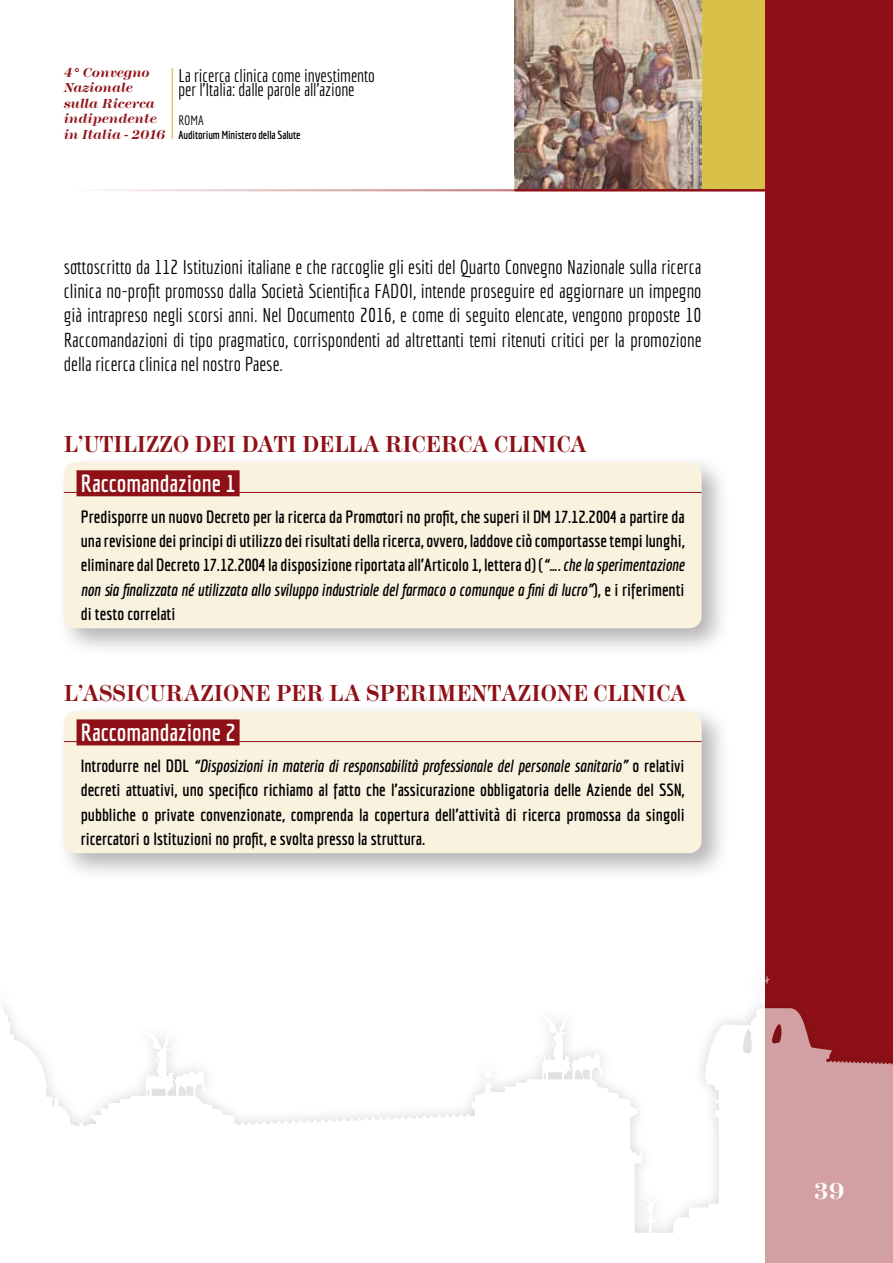
<style>
.page{position:relative;width:893px;height:1263px;background:#fff}
.page>*{position:absolute;margin:0;border:0;box-sizing:border-box;transform-origin:0 0}
.t1{font:700 24px "Modern Two Sixtn ITC";color:#8f1117;scale:.9 1}
.t2{font:700 24px "Economica";color:#fff}
.t3{font:700 24px "Modern Two Sixtn ITC";color:#fff}
.t4{font:19.5px/24.3px "Economica";color:#000;text-align:justify}
.t5{font:18px/14.4px "Economica";letter-spacing:-.005em;color:#000}
.t6{font:700 17.25px/24.3px "Economica";color:#000;text-align:justify}
.t7{font:italic 700 13.5px/15.6px "Modern Two Sixtn ITC";color:#8f1117}
.t8{font:13.2px "Economica";color:#000}
.t9{font:700 11.4px "Economica";letter-spacing:-.01em;color:#000}
.s1{font-style:italic}
</style>
<div class="page">
<div style="left:702px;top:0;width:63px;height:189px;background:#d9c049"></div>
<img style="left:514px;top:0;width:188px;height:189px">
<div style="left:765px;top:0;width:128px;height:1263px;background:#8f1117"></div>
<hr style="left:172px;top:68px;width:1px;height:71px;background:#d9c049">
<hr style="left:64px;top:189px;width:829px;height:2px;background:#8f1117">
<svg style="left:1px;top:976px;width:892px;height:287px"></svg>
<div style="left:56px;top:454px;width:675px;height:203px;background:#000;opacity:.3"></div>
<div style="left:64px;top:462px;width:638px;height:166px;background:#f8f2de;border-radius:13px"></div>
<div style="left:56px;top:703px;width:675px;height:179px;background:#000;opacity:.3"></div>
<div style="left:64px;top:711px;width:638px;height:142px;background:#f8f2de;border-radius:13px"></div>
<div style="left:77px;top:470px;width:163px;height:26px;background:#8f1117"></div>
<hr style="left:64px;top:492px;width:638px;height:1px;background:#8f1117">
<div style="left:77px;top:719px;width:163px;height:26px;background:#8f1117"></div>
<hr style="left:64px;top:741px;width:638px;height:1px;background:#8f1117">
<p class="t7" style="left:64px;top:65px;width:103px">4° Convegno<br>Nazionale sulla Ricerca indipendente in Italia - 2016</p>
<p class="t5" style="left:178px;top:68px;width:198px">La ricerca clinica come investimento per l’Italia: dalle parole all’azione</p>
<p class="t8" style="left:178px;top:113px;width:27px">ROMA</p>
<p class="t9" style="left:178px;top:128px;width:124px">Auditorium Ministero della Salute</p>
<p class="t4" style="left:64px;top:254px;width:639px">sottoscritto da 112 Istituzioni italiane e che raccoglie gli esiti del Quarto Convegno Nazionale sulla ricerca clinica no-profit promosso dalla Società Scientifica FADOI, intende proseguire ed aggiornare un impegno già intrapreso negli scorsi anni. Nel Documento 2016, e come di seguito elencate, vengono proposte 10<br>Raccomandazioni di tipo pragmatico, corrispondenti ad altrettanti temi ritenuti critici per la promozione della ricerca clinica nel nostro Paese.</p>
<h1 class="t1" style="left:64px;top:430px;width:583px">L’UTILIZZO DEI DATI DELLA RICERCA CLINICA</h1>
<h1 class="t2" style="left:81px;top:470px;width:156px">Raccomandazione 1</h1>
<p class="t6" style="left:81px;top:504px;width:605px">Predisporre un nuovo Decreto per la ricerca da Promotori no profit, che superi il DM 17.12.2004 a partire da una revisione dei principi di utilizzo dei risultati della ricerca, ovvero, laddove ciò comportasse tempi lunghi, eliminare dal Decreto 17.12.2004 la disposizione riportata all’Articolo 1, lettera d) (<span class="s1">“…. che la sperimentazione non sia finalizzata né utilizzata allo sviluppo industriale del farmaco o comunque a fini di lucro”</span>), e i riferimenti di testo correlati</p>
<h1 class="t1" style="left:64px;top:679px;width:693px">L’ASSICURAZIONE PER LA SPERIMENTAZIONE CLINICA</h1>
<h1 class="t2" style="left:81px;top:719px;width:156px">Raccomandazione 2</h1>
<p class="t6" style="left:81px;top:753px;width:605px">Introdurre nel DDL <span class="s1">“Disposizioni in materia di responsabilità professionale del personale sanitario”</span> o relativi decreti attuativi, uno specifico richiamo al fatto che l’assicurazione obbligatoria delle Aziende del SSN, pubbliche o private convenzionate, comprenda la copertura dell’attività di ricerca promossa da singoli ricercatori o Istituzioni no profit, e svolta presso la struttura.</p>
<h1 class="t3" style="left:814px;top:1178px;width:32px">39</h1>
</div>
